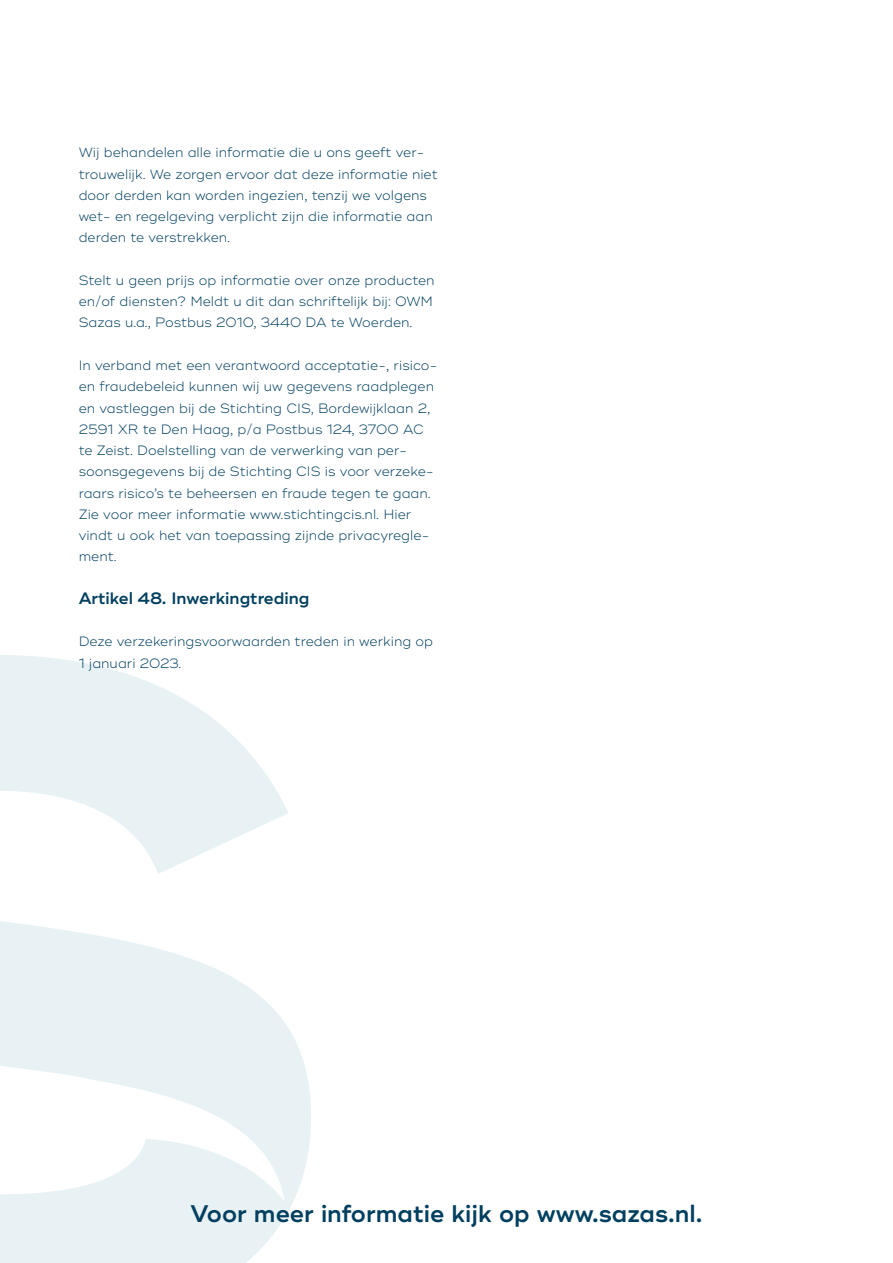
<style>
.page{position:relative;width:893px;height:1263px;background:#fff}
.page>*{position:absolute;margin:0;border:0;box-sizing:border-box;transform-origin:0 0}
.t1{font:600 24px "Ridley Grotesk";color:#003f5f}
.t2{font:600 16.5px "Ridley Grotesk";color:#003f5f}
.t3{font:300 13.5px/21.3px "Ridley Grotesk";color:#003f5f}
</style>
<div class="page">
<svg style="left:0;top:655px;width:311px;height:608px;fill:#e8f1f4"></svg>
<p class="t3" style="left:79px;top:142px;width:361px">Wij behandelen alle informatie die u ons geeft ver&shy;trouwelijk. We zorgen ervoor dat deze informatie niet door derden kan worden ingezien, tenzij we volgens wet- en regelgeving verplicht zijn die informatie aan derden te verstrekken.</p>
<p class="t3" style="left:79px;top:270px;width:357px;text-align:justify">Stelt u geen prijs op informatie over onze producten en/of diensten? Meldt u dit dan schriftelijk bij: OWM Sazas u.a., Postbus 2010, 3440 DA te Woerden.</p>
<p class="t3" style="left:79px;top:355px;width:360px">In verband met een verantwoord acceptatie-, risico&shy;en fraudebeleid kunnen wij uw gegevens raadplegen en vastleggen bij de Stichting CIS, Bordewijklaan 2, 2591 XR te Den Haag, p/a Postbus 124, 3700 AC te Zeist. Doelstelling van de verwerking van per&shy;soonsgegevens bij de Stichting CIS is voor verzeke&shy;raars risico’s te beheersen en fraude tegen te gaan.<br>Zie voor meer informatie www.stichtingcis.nl. Hier vindt u ook het van toepassing zijnde privacyregle&shy;ment.</p>
<p class="t2" style="left:79px;top:588px;width:232px">Artikel 48. Inwerkingtreding</p>
<p class="t3" style="left:79px;top:631px;width:356px">Deze verzekeringsvoorwaarden treden in werking op<br>1 januari 2023.</p>
<h1 class="t1" style="left:191px;top:1199px;width:513px">Voor meer informatie kijk op www.sazas.nl.</h1>
</div>
